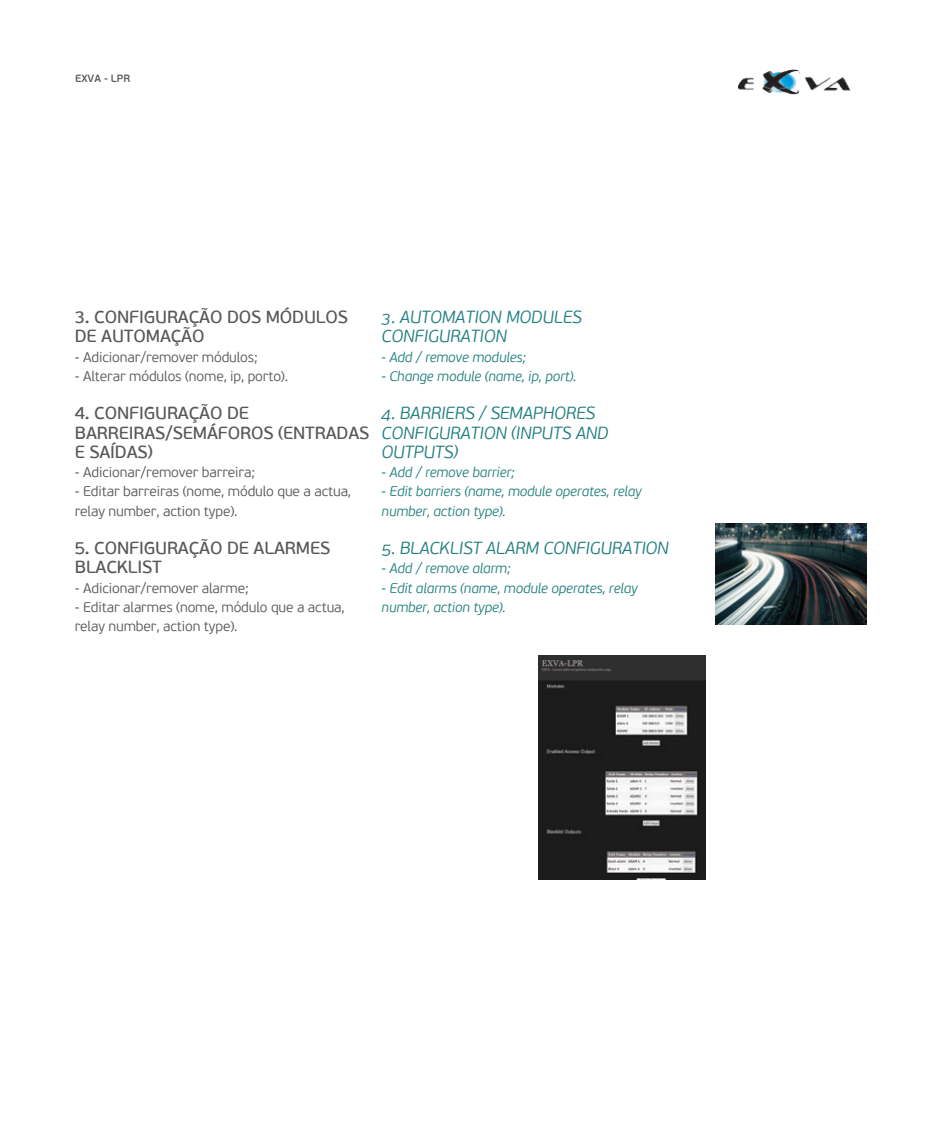
<style>
.page{position:relative;width:943px;height:1141px;background:#fff}
.page>*{position:absolute;margin:0;border:0;box-sizing:border-box;transform-origin:0 0}
.t1{font:17.5px/19.2px "PF Beau Sans Pro Bbook";letter-spacing:-.01em;color:#57585a}
.t2{font:italic 300 17.5px/19.2px "PF Beau Sans Pro";letter-spacing:-.01em;color:#227f7f}
.t3{font:300 14px/19.2px "PF Beau Sans Pro";letter-spacing:-.01em;color:#57585a}
.t4{font:italic 300 14px/19.2px "PF Beau Sans Pro";letter-spacing:-.01em;color:#227f7f}
.t5{font:600 10.5px "PF Beau Sans Pro";color:#57585a}
</style>
<div class="page">
<img style="left:738px;top:70px;width:112px;height:25px">
<img style="left:538px;top:656px;width:167px;height:224px">
<img style="left:715px;top:524px;width:151px;height:100px">
<p class="t5" style="left:75px;top:72px;width:57px">EXVA - LPR</p>
<p class="t1" style="left:75px;top:308px;width:274px">3. CONFIGURAÇÃO DOS MÓDULOS<br>DE AUTOMAÇÃO</p>
<p class="t3" style="left:75px;top:347px;width:184px">- Adicionar/remover módulos;</p>
<p class="t3" style="left:75px;top:367px;width:215px">- Alterar módulos (nome, ip, porto).</p>
<p class="t1" style="left:75px;top:404px;width:296px">4. CONFIGURAÇÃO DE<br>BARREIRAS/SEMÁFOROS (ENTRADAS<br>E SAÍDAS)</p>
<p class="t3" style="left:75px;top:463px;width:182px">- Adicionar/remover barreira;</p>
<p class="t3" style="left:75px;top:482px;width:278px">- Editar barreiras (nome, módulo que a actua, relay number, action type).</p>
<p class="t1" style="left:75px;top:539px;width:257px">5. CONFIGURAÇÃO DE ALARMES<br>BLACKLIST</p>
<p class="t3" style="left:75px;top:578px;width:175px">- Adicionar/remover alarme;</p>
<p class="t3" style="left:75px;top:598px;width:271px">- Editar alarmes (nome, módulo que a actua, relay number, action type).</p>
<p class="t2" style="left:381px;top:308px;width:202px">3. AUTOMATION MODULES<br>CONFIGURATION</p>
<p class="t4" style="left:381px;top:347px;width:146px">- Add / remove modules;</p>
<p class="t4" style="left:381px;top:367px;width:196px">- Change module (name, ip, port).</p>
<p class="t2" style="left:381px;top:404px;width:228px">4. BARRIERS / SEMAPHORES<br>CONFIGURATION (INPUTS AND<br>OUTPUTS)</p>
<p class="t4" style="left:381px;top:463px;width:135px">- Add / remove barrier;</p>
<p class="t4" style="left:381px;top:482px;width:262px">- Edit barriers (name, module operates, relay number, action type).</p>
<p class="t2" style="left:381px;top:539px;width:289px">5. BLACKLIST ALARM CONFIGURATION</p>
<p class="t4" style="left:381px;top:559px;width:130px">- Add / remove alarm;</p>
<p class="t4" style="left:381px;top:578px;width:257px">- Edit alarms (name, module operates, relay number, action type).</p>
</div>
